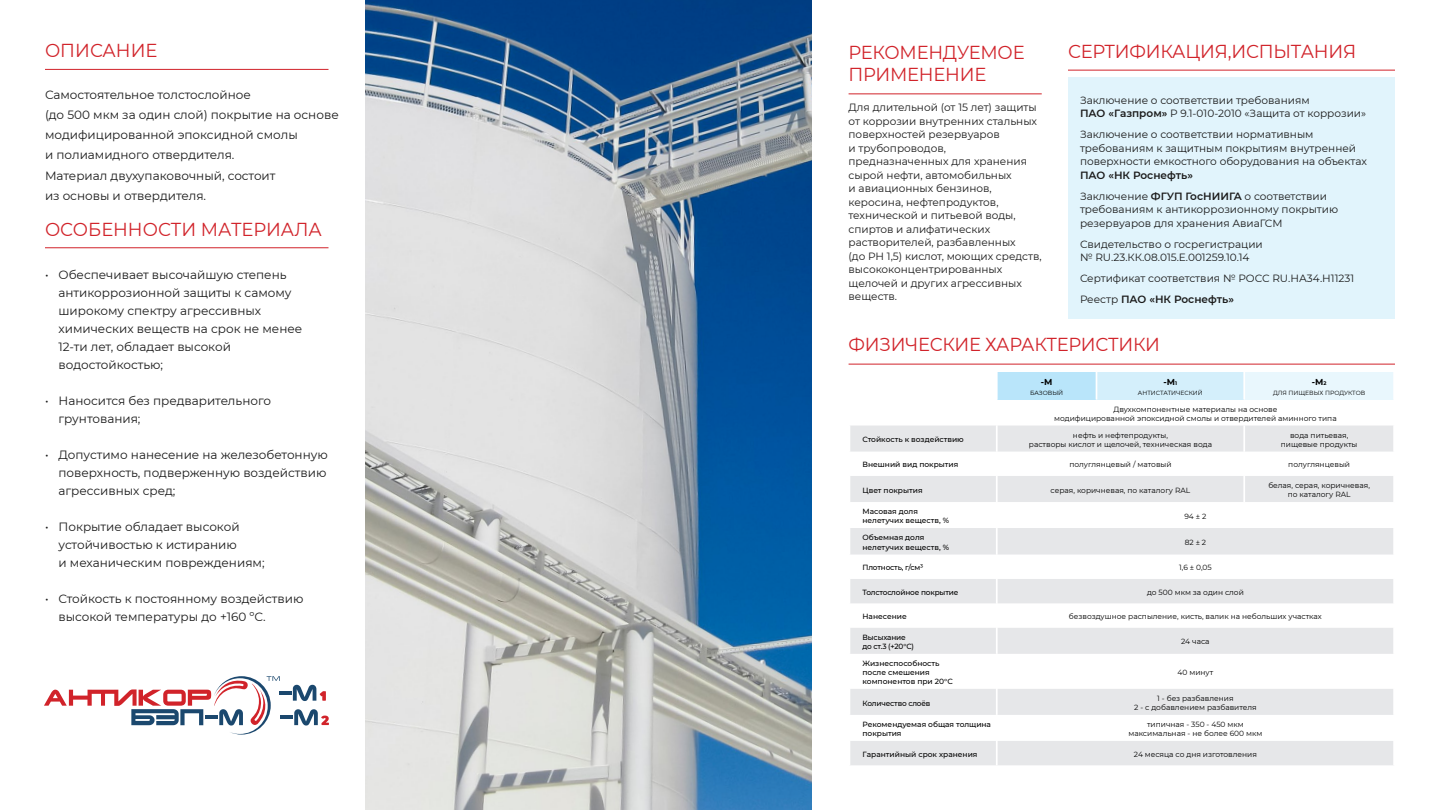
<style>
.page{position:relative;width:1440px;height:810px;background:#fff}
.page>*{position:absolute;margin:0;border:0;box-sizing:border-box;transform-origin:0 0}
.Заголовок{font:18.75px/22.5px "Montserrat";letter-spacing:-.01em;color:#d1232a;scale:.96 1}
.таблица2{font:12px/18px "Montserrat";color:#1a1a1a}
.Paragraph_Style_1{font:10.5px/13.5px "Montserrat";color:#1a1a1a}
.таблица2-2{font:10.5px/13.5px "Montserrat";color:#1a1a1a}
.Paragraph_Style_1-2{font:600 10.5px "Montserrat";color:#1a1a1a}
.таблица2-3{font:700 8.62px "Montserrat";color:#000}
.таблица2-4{font:7.5px/9px "Montserrat";color:#000;text-align:center}
.таблица2-5{font:500 7.5px/9px "Montserrat";color:#000}
.таблица2-6{font:500 7.5px/9px "Montserrat";letter-spacing:-.02em;color:#000}
.таблица2-7{font:6px "Montserrat";color:#000}
.s1{font-weight:600}
.s2{font-weight:400}
.s3{font-size:5.18px}
</style>
<div class="page">
<div style="left:1068px;top:78px;width:327px;height:241px;background:#e1f4fc"></div>
<hr style="left:45px;top:69px;width:283px;height:1px;background:#d1232a">
<hr style="left:849px;top:93px;width:193px;height:1px;background:#d1232a">
<hr style="left:1068px;top:70px;width:327px;height:1px;background:#d1232a">
<hr style="left:849px;top:364px;width:546px;height:1px;background:#d1232a">
<hr style="left:45px;top:247px;width:283px;height:1px;background:#d1232a">
<img style="left:365px;top:0;width:446px;height:810px">
<svg style="left:44px;top:676px;width:285px;height:59px"></svg>
<svg style="left:850px;top:689px;width:543px;height:76px;fill:#e6e7e9"></svg>
<svg style="left:850px;top:372px;width:543px;height:282px"></svg>
<hr style="left:996px;top:628px;width:2px;height:26px;background:#fff">
<hr style="left:996px;top:689px;width:2px;height:26px;background:#fff">
<hr style="left:996px;top:715px;width:2px;height:26px;background:#fff">
<hr style="left:996px;top:741px;width:2px;height:24px;background:#fff">
<p class="Заголовок" style="left:45px;top:39px;width:119px">ОПИСАНИЕ</p>
<p class="Заголовок" style="left:1068px;top:39px;width:302px">СЕРТИФИКАЦИЯ,ИСПЫТАНИЯ</p>
<p class="Заголовок" style="left:848px;top:40px;width:185px">РЕКОМЕНДУЕМОЕ<br>ПРИМЕНЕНИЕ</p>
<p class="таблица2" style="left:45px;top:84px;width:295px;line-height:20.2px">Самостоятельное толстослойное<br>(до 500 мкм за один слой) покрытие на основе модифицированной эпоксидной смолы<br>и полиамидного отвердителя.<br>Материал двухупаковочный, состоит<br>из основы и отвердителя.</p>
<p class="Заголовок" style="left:45px;top:217px;width:290px">ОСОБЕННОСТИ МАТЕРИАЛА</p>
<p class="таблица2" style="left:58px;top:265px;width:245px;text-indent:-14px">• Обеспечивает высочайшую степень антикоррозионной защиты к самому широкому спектру агрессивных химических веществ на срок не менее<br>12-ти лет, обладает высокой водостойкостью;</p>
<p class="таблица2" style="left:58px;top:391px;width:214px;text-indent:-14px">• Наносится без предварительного грунтования;</p>
<p class="таблица2" style="left:58px;top:445px;width:271px;text-indent:-14px">• Допустимо нанесение на железобетонную поверхность, подверженную воздействию агрессивных сред;</p>
<p class="таблица2" style="left:58px;top:517px;width:208px;text-indent:-14px">• Покрытие обладает высокой устойчивостью к истиранию<br>и механическим повреждениям;</p>
<p class="таблица2" style="left:58px;top:589px;width:246px;text-indent:-14px">• Стойкость к постоянному воздействию высокой температуры до +160 ºС.</p>
<p class="таблица2-2" style="left:849px;top:101px;width:195px">Для длительной (от 15 лет) защиты от коррозии внутренних стальных поверхностей резервуаров<br>и трубопроводов, предназначенных для хранения сырой нефти, автомобильных<br>и авиационных бензинов, керосина, нефтепродуктов, технической и питьевой воды, спиртов и алифатических растворителей, разбавленных<br>(до РН 1,5) кислот, моющих средств, высококонцентрированных щелочей и других агрессивных веществ.</p>
<p class="Paragraph_Style_1" style="left:1080px;top:93px;width:288px">Заключение о соответствии требованиям<br><span class="s1">ПАО «Газпром»</span> Р 9.1-010-2010 «Защита от коррозии»</p>
<p class="Paragraph_Style_1" style="left:1080px;top:127px;width:289px">Заключение о соответствии нормативным требованиям к защитным покрытиям внутренней поверхности емкостного оборудования на объектах <span class="s1">ПАО «НК Роснефть»</span></p>
<p class="Paragraph_Style_1" style="left:1080px;top:189px;width:260px">Заключение <span class="s1">ФГУП ГосНИИГА</span> о соответствии требованиям к антикоррозионному покрытию резервуаров для хранения АвиаГСМ</p>
<p class="Paragraph_Style_1" style="left:1080px;top:237px;width:184px">Свидетельство о госрегистрации № RU.23.КК.08.015.Е.001259.10.14</p>
<p class="Paragraph_Style_1" style="left:1080px;top:271px;width:276px">Сертификат соответствия № РОСС RU.НА34.Н11231</p>
<p class="Paragraph_Style_1-2" style="left:1080px;top:292px;width:155px"><span class="s2">Реестр</span> ПАО «НК Роснефть»</p>
<p class="Заголовок" style="left:849px;top:332px;width:326px">ФИЗИЧЕСКИЕ ХАРАКТЕРИСТИКИ</p>
<p class="таблица2-3" style="left:1041px;top:376px;width:13px">-М</p>
<p class="таблица2-7" style="left:1030px;top:388px;width:35px">БАЗОВЫЙ</p>
<p class="таблица2-3" style="left:1312px;top:376px;width:16px">-М<span class="s3">2</span></p>
<p class="таблица2-7" style="left:1273px;top:388px;width:94px">ДЛЯ ПИЩЕВЫХ ПРОДУКТОВ</p>
<p class="таблица2-4" style="left:1054px;top:404px;width:284px">Двухкомпонентные материалы на основе<br>модифицированной эпоксидной смолы и отвердителей аминного типа</p>
<p class="таблица2-3" style="left:1164px;top:376px;width:15px">-М<span class="s3">1</span></p>
<p class="таблица2-7" style="left:1138px;top:388px;width:66px">АНТИСТАТИЧЕСКИЙ</p>
<p class="таблица2-5" style="left:863px;top:435px;width:103px">Стойкость к воздействию</p>
<p class="таблица2-4" style="left:1029px;top:430px;width:185px">нефть и нефтепродукты,<br>растворы кислот и щелочей, техническая вода</p>
<p class="таблица2-4" style="left:1281px;top:430px;width:78px">вода питьевая, пищевые продукты</p>
<p class="таблица2-5" style="left:863px;top:460px;width:97px">Внешний вид покрытия</p>
<p class="таблица2-4" style="left:1069px;top:460px;width:104px">полуглянцевый / матовый</p>
<p class="таблица2-4" style="left:1288px;top:460px;width:63px">полуглянцевый</p>
<p class="таблица2-5" style="left:863px;top:485px;width:62px">Цвет покрытия</p>
<p class="таблица2-4" style="left:1051px;top:485px;width:141px">серая, коричневая, по каталогу RAL</p>
<p class="таблица2-4" style="left:1268px;top:481px;width:103px">белая, серая, коричневая,</p>
<p class="таблица2-4" style="left:1288px;top:490px;width:64px">по каталогу RAL</p>
<p class="таблица2-5" style="left:863px;top:507px;width:88px">Масовая доля нелетучих веществ, %</p>
<p class="таблица2-4" style="left:1184px;top:511px;width:24px">94 ± 2</p>
<p class="таблица2-5" style="left:863px;top:532px;width:88px;line-height:9.4px">Объемная доля нелетучих веществ, %</p>
<p class="таблица2-4" style="left:1185px;top:537px;width:23px">82 ± 2</p>
<p class="таблица2-6" style="left:863px;top:563px;width:62px">Плотность, г/см³</p>
<p class="таблица2-4" style="left:1179px;top:563px;width:34px">1,6 ± 0,05</p>
<p class="таблица2-6" style="left:863px;top:587px;width:97px">Толстослойное покрытие</p>
<p class="таблица2-4" style="left:1147px;top:587px;width:98px">до 500 мкм за один слой</p>
<p class="таблица2-5" style="left:863px;top:612px;width:46px">Нанесение</p>
<p class="таблица2-4" style="left:1069px;top:612px;width:254px">безвоздушное распыление, кисть, валик на небольших участках</p>
<p class="таблица2-6" style="left:863px;top:632px;width:53px">Высыхание до ст.3 (+20°С)</p>
<p class="таблица2-4" style="left:1181px;top:637px;width:30px">24 часа</p>
<p class="таблица2-5" style="left:863px;top:659px;width:92px">Жизнеспособность после смешения компонентов при 20°С</p>
<p class="таблица2-4" style="left:1178px;top:668px;width:37px">40 минут</p>
<p class="таблица2-6" style="left:863px;top:698px;width:69px">Количество слоёв</p>
<p class="таблица2-4" style="left:1157px;top:694px;width:78px">1 - без разбавления</p>
<p class="таблица2-4" style="left:1134px;top:703px;width:124px">2 - с добавлением разбавителя</p>
<p class="таблица2-5" style="left:863px;top:720px;width:130px">Рекомендуемая общая толщина покрытия</p>
<p class="таблица2-4" style="left:1147px;top:720px;width:98px">типичная - 350 - 450 мкм</p>
<p class="таблица2-4" style="left:1128px;top:729px;width:135px">максимальная - не более 600 мкм</p>
<p class="таблица2-5" style="left:863px;top:749px;width:116px">Гарантийный срок хранения</p>
<p class="таблица2-4" style="left:1134px;top:749px;width:124px">24 месяца со дня изготовления</p>
</div>
